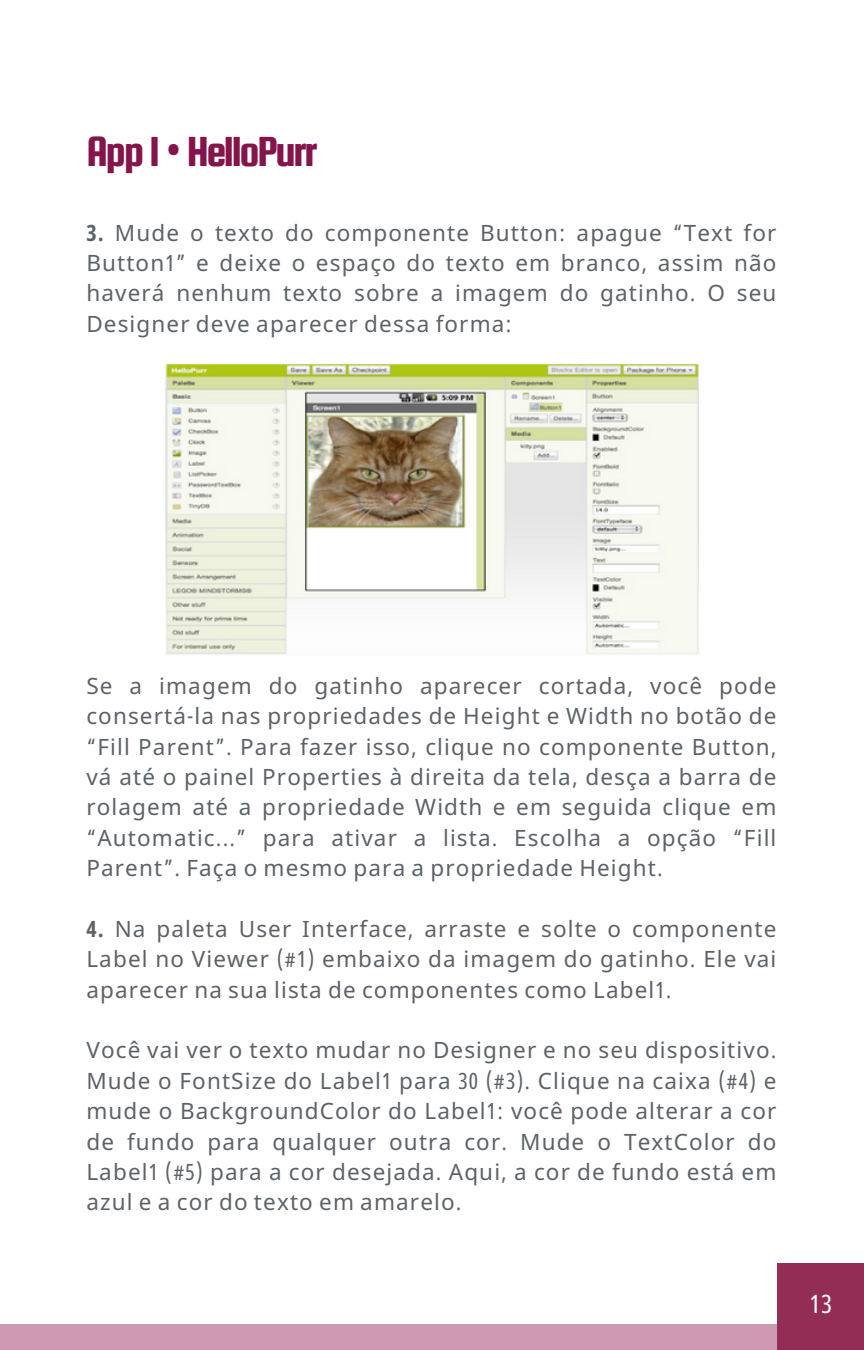
<style>
.page{position:relative;width:864px;height:1350px;background:#fff}
.page>*{position:absolute;margin:0;border:0;box-sizing:border-box;transform-origin:0 0}
.t1{font:45px "Squada One";letter-spacing:-.05em;color:#85144b}
.t2{font:extra-condensed 25.43px "Noto Sans Devanagari";color:#fff}
.t3{font:22.5px/30.4px "Noto Sans";letter-spacing:.05em;color:#5d6268;text-align:justify}
.s1{font-family:"Noto Sans"}
.s2{font-family:"Noto Sans Devanagari";font-weight:700;font-stretch:extra-condensed}
.s3{font-family:"Noto Sans Devanagari";font-stretch:extra-condensed}
</style>
<div class="page">
<div style="left:0;top:1324px;width:811px;height:26px;background:#cf98b3"></div>
<div style="left:778px;top:1264px;width:86px;height:86px;background:#942d55"></div>
<img style="left:165px;top:363px;width:533px;height:292px">
<h1 class="t1" style="left:86px;top:127px;width:233px">App1<span class="s1">•</span>HelloPurr</h1>
<p class="t3" style="left:86px;top:217px;width:692px"><span class="s2">3.</span> Mude o texto do componente Button<span class="s3">:</span> apague <span class="s3">“</span>Text for Button<span class="s3">1”</span> e deixe o espaço do texto em branco<span class="s3">,</span> assim não haverá nenhum texto sobre a imagem do gatinho<span class="s3">.</span> O seu Designer deve aparecer dessa forma<span class="s3">:</span></p>
<p class="t3" style="left:86px;top:670px;width:692px">Se a imagem do gatinho aparecer cortada<span class="s3">,</span> você pode consertá<span class="s3">-</span>la nas propriedades de Height e Width no botão de <span class="s3">“</span>Fill Parent<span class="s3">”.</span> Para fazer isso<span class="s3">,</span> clique no componente Button<span class="s3">, </span>vá até o painel Properties à direita da tela<span class="s3">,</span> desça a barra de rolagem até a propriedade Width e em seguida clique em <span class="s3">“</span>Automatic<span class="s3">...”</span> para ativar a lista<span class="s3">.</span> Escolha a opção <span class="s3">“</span>Fill Parent<span class="s3">”.</span> Faça o mesmo para a propriedade Height<span class="s3">.</span></p>
<p class="t3" style="left:86px;top:913px;width:692px"><span class="s2">4.</span> Na paleta User Interface<span class="s3">,</span> arraste e solte o componente Label no Viewer <span class="s3">(#1)</span> embaixo da imagem do gatinho<span class="s3">.</span> Ele vai aparecer na sua lista de componentes como Label<span class="s3">1.</span></p>
<p class="t3" style="left:86px;top:1034px;width:692px">Você vai ver o texto mudar no Designer e no seu dispositivo<span class="s3">.<br></span>Mude o FontSize do Label<span class="s3">1</span> para <span class="s3">30 (#3).</span> Clique na caixa <span class="s3">(#4)</span> e mude o BackgroundColor do Label<span class="s3">1:</span> você pode alterar a cor de fundo para qualquer outra cor<span class="s3">.</span> Mude o TextColor do Label<span class="s3">1 (#5)</span> para a cor desejada<span class="s3">.</span> Aqui<span class="s3">,</span> a cor de fundo está em azul e a cor do texto em amarelo<span class="s3">.</span></p>
<p class="t2" style="left:810px;top:1290px;width:24px">13</p>
</div>
